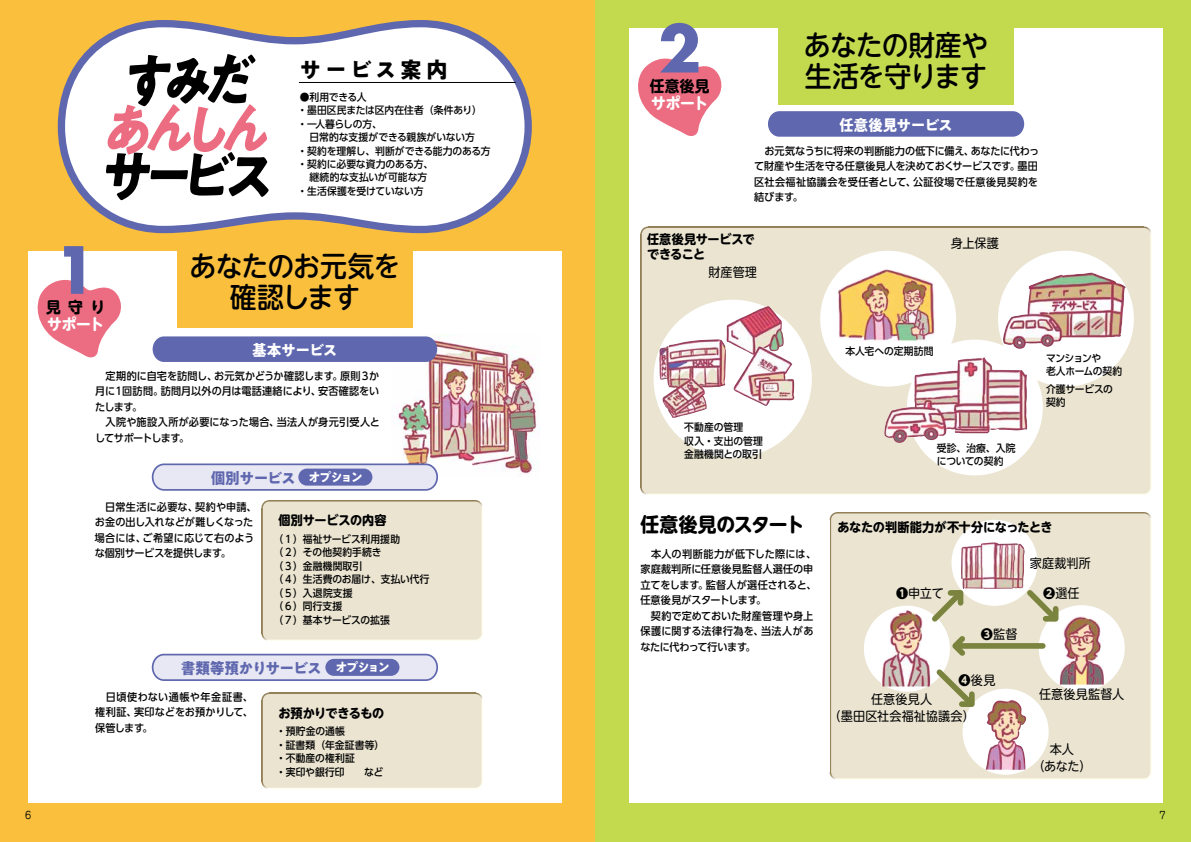
<style>
.page{position:relative;width:1191px;height:842px;background:#fff}
.page>*{position:absolute;margin:0;border:0;box-sizing:border-box;transform-origin:0 0}
.t1{font:700 63.3px "Futura Std";color:#5f67ae}
.t2{font:500 28.3px/31.2px "UD Shin M Go Pro";letter-spacing:-.03em;color:#000;text-align:center;scale:.95 1}
.t3{font:700 22.3px "PA1 Gothic Std N";letter-spacing:.2em;color:#000;scale:.95 1}
.t4{font:700 19.8px "UD Shin M Go Pro";letter-spacing:-.035em;color:#000;scale:.95 1}
.t5{font:700 15.6px "PA1 Gothic Std N";letter-spacing:-.04em;color:#5f67ae;scale:.95 1}
.t6{font:700 15.6px "PA1 Gothic Std N";letter-spacing:-.04em;color:#fff;scale:.95 1}
.t7{font:700 15.5px "UD Shin M Go Pro";letter-spacing:-.035em;color:#fff;scale:.95 1}
.t8{font:700 15.5px "UD Shin M Go Pro";letter-spacing:.025em;color:#000;scale:.95 1}
.t9{font:12.8px/17px "UD Shin M Go Pro";letter-spacing:.01em;color:#000;text-align:center;scale:.95 1}
.t10{font:700 12.8px/14.2px "UD Shin M Go Pro";letter-spacing:-.02em;color:#000;scale:.95 1}
.t11{font:700 12.8px "PA1 Gothic Std N";letter-spacing:-.15em;color:#fff;scale:.95 1}
.t12{font:500 10.6px/15.6px "UD Shin Go Pro";letter-spacing:.005em;color:#000;scale:.95 1}
.t13{font:500 10.3px/13.5px "UD Shin Go Pro";color:#000;scale:.95 1}
.t14{font:500 10.3px/13.5px "UD Shin Go Pro";letter-spacing:-.05em;color:#000;scale:.95 1}
.t15{font:10.3px "Jun 201 Pro";color:#000;scale:.95 1}
.s1{font-weight:800}
</style>
<div class="page">
<div style="left:0;top:0;width:595px;height:842px;background:#fac03d"></div>
<div style="left:595px;top:0;width:596px;height:842px;background:#c3d94e"></div>
<div style="left:28px;top:251px;width:533px;height:551px;background:#fff"></div>
<div style="left:629px;top:28px;width:533px;height:775px;background:#fff"></div>
<div style="left:177px;top:246px;width:235px;height:81px;background:#fac03d"></div>
<div style="left:778px;top:28px;width:235px;height:77px;background:#c3d94e"></div>
<img style="left:392px;top:334px;width:147px;height:143px">
<svg style="left:57px;top:20px;width:475px;height:214px"></svg>
<div style="left:153px;top:336px;width:284px;height:26px;background:#5f67ae"></div>
<svg style="left:768px;top:111px;width:256px;height:26px;background:#646cb0"></svg>
<svg style="left:151px;top:463px;width:288px;height:28px;background:#d4d5e9"></svg>
<svg style="left:151px;top:653px;width:287px;height:28px;background:#d4d5e9"></svg>
<div style="left:1144px;top:234px;width:7px;height:253px;background:#f8f5e4"></div>
<div style="left:648px;top:226px;width:496px;height:8px;background:#938058"></div>
<svg style="left:1144px;top:226px;width:7px;height:8px"></svg>
<svg style="left:640px;top:226px;width:8px;height:8px"></svg>
<svg style="left:1144px;top:487px;width:7px;height:8px"></svg>
<div style="left:648px;top:487px;width:496px;height:8px;background:#fffeee"></div>
<svg style="left:640px;top:487px;width:7px;height:8px"></svg>
<div style="left:640px;top:234px;width:8px;height:253px;background:#a1906b"></div>
<div style="left:642px;top:228px;width:508px;height:266px;background:#eae4d1;border-radius:6px"></div>
<div style="left:298px;top:469px;width:74px;height:17px;background:#5f67ae;border-radius:8px"></div>
<div style="left:325px;top:659px;width:74px;height:17px;background:#5f67ae;border-radius:8px"></div>
<div style="left:475px;top:508px;width:8px;height:125px;background:#f2eddc"></div>
<div style="left:269px;top:500px;width:206px;height:8px;background:#938058"></div>
<svg style="left:475px;top:500px;width:8px;height:8px"></svg>
<svg style="left:261px;top:500px;width:8px;height:8px"></svg>
<svg style="left:475px;top:633px;width:8px;height:8px"></svg>
<div style="left:269px;top:633px;width:206px;height:8px;background:#fffeee"></div>
<svg style="left:261px;top:633px;width:7px;height:8px"></svg>
<div style="left:261px;top:508px;width:8px;height:125px;background:#9c8b65"></div>
<div style="left:263px;top:501px;width:218px;height:139px;background:#eae4d1;border-radius:6px"></div>
<div style="left:1144px;top:520px;width:7px;height:252px;background:#f8f5e4"></div>
<div style="left:837px;top:512px;width:307px;height:8px;background:#938058"></div>
<svg style="left:1144px;top:512px;width:7px;height:8px"></svg>
<svg style="left:829px;top:512px;width:8px;height:8px"></svg>
<svg style="left:1144px;top:772px;width:7px;height:8px"></svg>
<div style="left:837px;top:772px;width:307px;height:8px;background:#f7f4e3"></div>
<svg style="left:829px;top:772px;width:8px;height:7px"></svg>
<div style="left:829px;top:520px;width:8px;height:252px;background:#938058"></div>
<div style="left:831px;top:513px;width:319px;height:265px;background:#eae4d1;border-radius:6px"></div>
<div style="left:475px;top:700px;width:8px;height:81px;background:#f2eddc"></div>
<div style="left:269px;top:692px;width:206px;height:8px;background:#938058"></div>
<svg style="left:475px;top:692px;width:8px;height:8px"></svg>
<svg style="left:261px;top:692px;width:8px;height:8px"></svg>
<svg style="left:475px;top:781px;width:8px;height:8px"></svg>
<div style="left:269px;top:781px;width:206px;height:8px;background:#fffeee"></div>
<svg style="left:261px;top:781px;width:7px;height:8px"></svg>
<div style="left:261px;top:700px;width:8px;height:81px;background:#9c8b65"></div>
<div style="left:263px;top:694px;width:218px;height:94px;background:#eae4d1;border-radius:6px"></div>
<div style="left:951px;top:520px;width:86px;height:86px;background:#fff;border-radius:50%"></div>
<div style="left:1038px;top:605px;width:86px;height:86px;background:#fff;border-radius:50%"></div>
<div style="left:864px;top:606px;width:86px;height:86px;background:#fff;border-radius:50%"></div>
<div style="left:962px;top:689px;width:86px;height:86px;background:#fff;border-radius:50%"></div>
<div style="left:653px;top:300px;width:159px;height:158px;background:#fff;border-radius:50%"></div>
<div style="left:820px;top:251px;width:136px;height:136px;background:#fff;border-radius:50%"></div>
<div style="left:907px;top:340px;width:135px;height:135px;background:#fff;border-radius:50%"></div>
<div style="left:998px;top:251px;width:136px;height:136px;background:#fff;border-radius:50%"></div>
<svg style="left:1022px;top:586px;width:41px;height:40px"></svg>
<div style="left:955px;top:643px;width:87px;height:6px;background:#7b843e"></div>
<svg style="left:926px;top:585px;width:53px;height:127px"></svg>
<img style="left:659px;top:339px;width:67px;height:79px">
<img style="left:726px;top:306px;width:58px;height:40px">
<img style="left:733px;top:346px;width:62px;height:60px">
<img style="left:881px;top:610px;width:49px;height:76px">
<img style="left:1001px;top:272px;width:124px;height:77px">
<img style="left:884px;top:357px;width:143px;height:87px">
<img style="left:985px;top:700px;width:42px;height:70px">
<img style="left:960px;top:542px;width:65px;height:47px">
<img style="left:837px;top:269px;width:98px;height:73px">
<img style="left:1059px;top:616px;width:45px;height:68px">
<svg style="left:37px;top:280px;width:84px;height:78px"></svg>
<svg style="left:638px;top:58px;width:84px;height:78px"></svg>
<hr style="left:299px;top:82px;width:217px;height:1px;background:#000">
<svg style="left:106px;top:54px;width:163px;height:146px;background:#c0afb2"></svg>
<h3 class="t3" style="left:300px;top:55px;width:157px">サービス案内</h3>
<h1 class="t1" style="left:54px;top:228px;width:45px">1</h1>
<h3 class="t8" style="left:46px;top:294px;width:64px">見守り</h3>
<h3 class="t7" style="left:47px;top:312px;width:61px">サポート</h3>
<p class="t13" style="left:297px;top:90px;width:205px">●利用できる人<br>・墨田区民または区内在住者（条件あり）・一人暮らしの方、<br>　日常的な支援ができる親族がいない方<br>・契約を理解し、判断ができる能力のある方・契約に必要な資力のある方、<br>　継続的な支払いが可能な方<br>・生活保護を受けていない方</p>
<h2 class="t2" style="left:189px;top:249px;width:223px">あなたのお元気を確認します</h2>
<h3 class="t6" style="left:252px;top:340px;width:92px">基本サービス</h3>
<p class="t12" style="left:95px;top:367px;width:301px">　定期的に自宅を訪問し、お元気かどうか確認します。原則３か月に１回訪問。訪問月以外の月は電話連絡により、安否確認をいたします。<br>　入院や施設入所が必要になった場合、当法人が身元引受人としてサポートします。</p>
<h3 class="t5" style="left:211px;top:468px;width:91px">個別サービス</h3>
<p class="t12" style="left:95px;top:498px;width:172px">　日常生活に必要な、契約や申請、お金の出し入れなどが難しくなった場合には、ご希望に応じて右のような個別サービスを提供します。</p>
<p class="t11" style="left:308px;top:469px;width:58px">オプション</p>
<p class="t10" style="left:278px;top:513px;width:115px">個別サービスの内容</p>
<p class="t13" style="left:273px;top:532px;width:166px">（１）福祉サービス利用援助<br>（２）その他契約手続き<br>（３）金融機関取引<br>（４）生活費のお届け、支払い代行（５）入退院支援<br>（６）同行支援<br>（７）基本サービスの拡張</p>
<h3 class="t5" style="left:181px;top:658px;width:150px">書類等預かりサービス</h3>
<p class="t12" style="left:95px;top:688px;width:168px;text-align:justify">　日頃使わない通帳や年金証書、権利証、実印などをお預かりして、保管します。</p>
<p class="t11" style="left:335px;top:659px;width:58px">オプション</p>
<p class="t10" style="left:278px;top:705px;width:113px">お預かりできるもの</p>
<p class="t13" style="left:276px;top:724px;width:115px">・預貯金の通帳<br>・証書類（年金証書等）・不動産の権利証<br>・実印や銀行印　　など</p>
<h1 class="t1" style="left:658px;top:7px;width:45px">2</h1>
<h3 class="t8" style="left:650px;top:73px;width:64px">任意後見</h3>
<h3 class="t7" style="left:651px;top:90px;width:61px">サポート</h3>
<h2 class="t2" style="left:804px;top:28px;width:196px;text-align:left">あなたの財産や生活を守ります</h2>
<h3 class="t6" style="left:839px;top:115px;width:121px">任意後見サービス</h3>
<p class="t12" style="left:754px;top:142px;width:302px">　お元気なうちに将来の判断能力の低下に備え、あなたに代わって財産や生活を守る任意後見人を決めておくサービスです。墨田区社会福祉協議会を受任者として、公証役場で任意後見契約を結びます。</p>
<p class="t10" style="left:647px;top:232px;width:115px">任意後見サービスでできること</p>
<p class="t9" style="left:708px;top:263px;width:53px">財産管理</p>
<p class="t9" style="left:951px;top:234px;width:52px">身上保護</p>
<p class="t13" style="left:684px;top:420px;width:84px">不動産の管理<br>収入・支出の管理金融機関との取引</p>
<h3 class="t4" style="left:640px;top:509px;width:174px">任意後見のスタート</h3>
<p class="t12" style="left:640px;top:545px;width:187px">　本人の判断能力が低下した際には、家庭裁判所に任意後見監督人選任の申立てをします。監督人が選任されると、任意後見がスタートします。<br>　契約で定めておいた財産管理や身上保護に関する法律行為を、当法人があなたに代わって行います。</p>
<p class="t13" style="left:845px;top:344px;width:94px">本人宅への定期訪問</p>
<p class="t13" style="left:937px;top:441px;width:84px">受診、治療、入院についての契約</p>
<p class="t14" style="left:1046px;top:351px;width:82px">マンションや<br>老人ホームの契約</p>
<p class="t13" style="left:1046px;top:382px;width:72px">介護サービスの契約</p>
<p class="t10" style="left:837px;top:520px;width:228px">あなたの判断能力が不十分になったとき</p>
<p class="t9" style="left:1030px;top:554px;width:66px">家庭裁判所</p>
<p class="t9" style="left:896px;top:584px;width:52px"><span class="s1">❶</span>申立て</p>
<p class="t9" style="left:1043px;top:584px;width:40px"><span class="s1">❷</span>選任</p>
<p class="t9" style="left:981px;top:625px;width:40px"><span class="s1">❸</span>監督</p>
<p class="t9" style="left:958px;top:671px;width:40px"><span class="s1">❹</span>後見</p>
<p class="t9" style="left:828px;top:690px;width:155px">任意後見人<br>（墨田区社会福祉協議会）</p>
<p class="t9" style="left:1039px;top:685px;width:91px">任意後見監督人</p>
<p class="t9" style="left:1032px;top:740px;width:63px">本人<br>（あなた）</p>
<p class="t15" style="left:25px;top:807px;width:8px">6</p>
<p class="t15" style="left:1159px;top:807px;width:8px">7</p>
</div>
